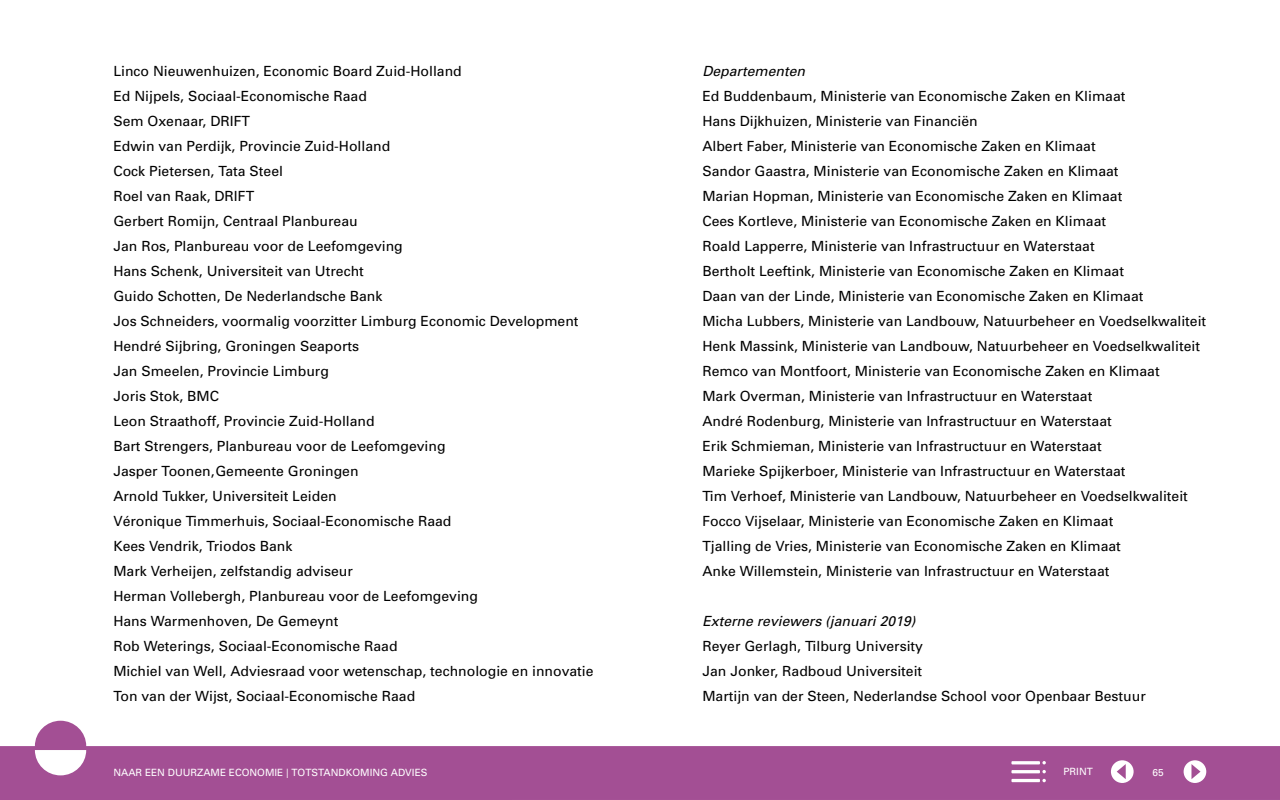
<style>
.page{position:relative;width:1280px;height:800px;background:#fff}
.page>*{position:absolute;margin:0;border:0;box-sizing:border-box;transform-origin:0 0}
._01_platte_tekst_ins{font:14px "Univers";color:#000}
.alineakop_curcief_H4{font:italic 14px "Univers";color:#000}
.t1{font:10px "Univers";color:#fff}
.s1{font-size:12.9px}
</style>
<div class="page">
<svg style="left:0;top:721px;width:1280px;height:79px;fill:#a34f94"></svg>
<div style="left:1111px;top:760px;width:23px;height:23px;background:#fff;border-radius:50%"></div>
<svg style="left:1117px;top:764px;width:9px;height:15px"></svg>
<div style="left:1184px;top:760px;width:22px;height:23px;background:#fff;border-radius:50%"></div>
<svg style="left:1191px;top:764px;width:10px;height:15px"></svg>
<svg style="left:1042px;top:779px;width:4px;height:3px"></svg>
<hr style="left:1011px;top:779px;width:29px;height:3px;background:#fff">
<hr style="left:1011px;top:770px;width:29px;height:3px;background:#fff">
<svg style="left:1042px;top:770px;width:4px;height:3px"></svg>
<hr style="left:1011px;top:761px;width:29px;height:3px;background:#fff">
<svg style="left:1042px;top:761px;width:4px;height:3px"></svg>
<p class="_01_platte_tekst_ins" style="left:113px;top:62px;width:350px">Linco Nieuwenhuizen, Economic Board Zuid-Holland</p>
<p class="_01_platte_tekst_ins" style="left:113px;top:87px;width:255px">Ed Nijpels, Sociaal-Economische Raad</p>
<p class="_01_platte_tekst_ins" style="left:113px;top:112px;width:138px">Sem Oxenaar, DRIFT</p>
<p class="_01_platte_tekst_ins" style="left:113px;top:137px;width:278px">Edwin van Perdijk, Provincie Zuid-Holland</p>
<p class="_01_platte_tekst_ins" style="left:113px;top:162px;width:171px">Cock Pietersen, Tata Steel</p>
<p class="_01_platte_tekst_ins" style="left:113px;top:187px;width:142px">Roel van Raak, DRIFT</p>
<p class="_01_platte_tekst_ins" style="left:113px;top:212px;width:246px">Gerbert Romijn, Centraal Planbureau</p>
<p class="_01_platte_tekst_ins" style="left:113px;top:237px;width:291px">Jan Ros, Planbureau voor de Leefomgeving</p>
<p class="_01_platte_tekst_ins" style="left:113px;top:262px;width:252px">Hans Schenk, Universiteit van Utrecht</p>
<p class="_01_platte_tekst_ins" style="left:113px;top:287px;width:271px">Guido Schotten, De Nederlandsche Bank</p>
<p class="_01_platte_tekst_ins" style="left:113px;top:312px;width:467px">Jos Schneiders, voormalig voorzitter Limburg Economic Development</p>
<p class="_01_platte_tekst_ins" style="left:113px;top:337px;width:247px">Hendré Sijbring, Groningen Seaports</p>
<p class="_01_platte_tekst_ins" style="left:113px;top:362px;width:217px">Jan Smeelen, Provincie Limburg</p>
<p class="_01_platte_tekst_ins" style="left:113px;top:387px;width:107px">Joris Stok, BMC</p>
<p class="_01_platte_tekst_ins" style="left:113px;top:412px;width:263px">Leon Straathoff, Provincie Zuid-Holland</p>
<p class="_01_platte_tekst_ins" style="left:113px;top:437px;width:334px">Bart Strengers, Planbureau voor de Leefomgeving</p>
<p class="_01_platte_tekst_ins" style="left:113px;top:462px;width:247px">Jasper Toonen,Gemeente Groningen</p>
<p class="_01_platte_tekst_ins" style="left:113px;top:487px;width:225px">Arnold Tukker, Universiteit Leiden</p>
<p class="_01_platte_tekst_ins" style="left:113px;top:512px;width:340px">Véronique Timmerhuis, Sociaal-Economische Raad</p>
<p class="_01_platte_tekst_ins" style="left:113px;top:537px;width:181px">Kees Vendrik, Triodos Bank</p>
<p class="_01_platte_tekst_ins" style="left:113px;top:562px;width:241px">Mark Verheijen, zelfstandig adviseur</p>
<p class="_01_platte_tekst_ins" style="left:113px;top:587px;width:366px">Herman Vollebergh, Planbureau voor de Leefomgeving</p>
<p class="_01_platte_tekst_ins" style="left:113px;top:612px;width:227px">Hans Warmenhoven, De Gemeynt</p>
<p class="_01_platte_tekst_ins" style="left:113px;top:637px;width:286px">Rob Weterings, Sociaal-Economische Raad</p>
<p class="_01_platte_tekst_ins" style="left:113px;top:662px;width:482px">Michiel van Well, Adviesraad voor wetenschap, technologie en innovatie</p>
<p class="_01_platte_tekst_ins" style="left:113px;top:687px;width:303px">Ton van der Wijst, Sociaal-Economische Raad</p>
<h4 class="alineakop_curcief_H4" style="left:702px;top:62px;width:104px">Departementen</h4>
<p class="_01_platte_tekst_ins" style="left:702px;top:87px;width:425px">Ed Buddenbaum, Ministerie van Economische Zaken en Klimaat</p>
<p class="_01_platte_tekst_ins" style="left:702px;top:112px;width:277px">Hans Dijkhuizen, Ministerie van Financiën</p>
<p class="_01_platte_tekst_ins" style="left:702px;top:137px;width:395px">Albert Faber, Ministerie van Economische Zaken en Klimaat</p>
<p class="_01_platte_tekst_ins" style="left:702px;top:162px;width:418px">Sandor Gaastra, Ministerie van Economische Zaken en Klimaat</p>
<p class="_01_platte_tekst_ins" style="left:702px;top:187px;width:422px">Marian Hopman, Ministerie van Economische Zaken en Klimaat</p>
<p class="_01_platte_tekst_ins" style="left:702px;top:212px;width:405px">Cees Kortleve, Ministerie van Economische Zaken en Klimaat</p>
<p class="_01_platte_tekst_ins" style="left:702px;top:237px;width:394px">Roald Lapperre, Ministerie van Infrastructuur en Waterstaat</p>
<p class="_01_platte_tekst_ins" style="left:702px;top:262px;width:423px">Bertholt Leeftink, Ministerie van Economische Zaken en Klimaat</p>
<p class="_01_platte_tekst_ins" style="left:702px;top:287px;width:443px">Daan van der Linde, Ministerie van Economische Zaken en Klimaat</p>
<p class="_01_platte_tekst_ins" style="left:702px;top:312px;width:505px">Micha Lubbers, Ministerie van Landbouw, Natuurbeheer en Voedselkwaliteit</p>
<p class="_01_platte_tekst_ins" style="left:702px;top:337px;width:499px">Henk Massink, Ministerie van Landbouw, Natuurbeheer en Voedselkwaliteit</p>
<p class="_01_platte_tekst_ins" style="left:702px;top:362px;width:459px">Remco van Montfoort, Ministerie van Economische Zaken en Klimaat</p>
<p class="_01_platte_tekst_ins" style="left:702px;top:387px;width:391px">Mark Overman, Ministerie van Infrastructuur en Waterstaat</p>
<p class="_01_platte_tekst_ins" style="left:702px;top:412px;width:411px">André Rodenburg, Ministerie van Infrastructuur en Waterstaat</p>
<p class="_01_platte_tekst_ins" style="left:702px;top:437px;width:401px">Erik Schmieman, Ministerie van Infrastructuur en Waterstaat</p>
<p class="_01_platte_tekst_ins" style="left:702px;top:462px;width:425px">Marieke Spijkerboer, Ministerie van Infrastructuur en Waterstaat</p>
<p class="_01_platte_tekst_ins" style="left:702px;top:487px;width:487px">Tim Verhoef, Ministerie van Landbouw, Natuurbeheer en Voedselkwaliteit</p>
<p class="_01_platte_tekst_ins" style="left:702px;top:512px;width:413px">Focco Vijselaar, Ministerie van Economische Zaken en Klimaat</p>
<p class="_01_platte_tekst_ins" style="left:702px;top:537px;width:420px">Tjalling de Vries, Ministerie van Economische Zaken en Klimaat</p>
<p class="_01_platte_tekst_ins" style="left:702px;top:562px;width:409px">Anke Willemstein, Ministerie van Infrastructuur en Waterstaat</p>
<h4 class="alineakop_curcief_H4" style="left:702px;top:612px;width:215px">Externe reviewers (januari 2019)</h4>
<p class="_01_platte_tekst_ins" style="left:702px;top:637px;width:222px">Reyer Gerlagh, Tilburg University</p>
<p class="_01_platte_tekst_ins" style="left:702px;top:662px;width:221px">Jan Jonker, Radboud Universiteit</p>
<p class="_01_platte_tekst_ins" style="left:702px;top:687px;width:445px">Martijn van der Steen, Nederlandse School voor Openbaar Bestuur</p>
<p class="t1" style="left:113px;top:766px;width:316px">NAAR EEN DUURZAME ECONOMIE <span class="s1">|</span> TOTSTANDKOMING ADVIES</p>
<p class="t1" style="left:1063px;top:765px;width:31px">PRINT</p>
<p class="t1" style="left:1153px;top:766px;width:13px">65</p>
</div>
